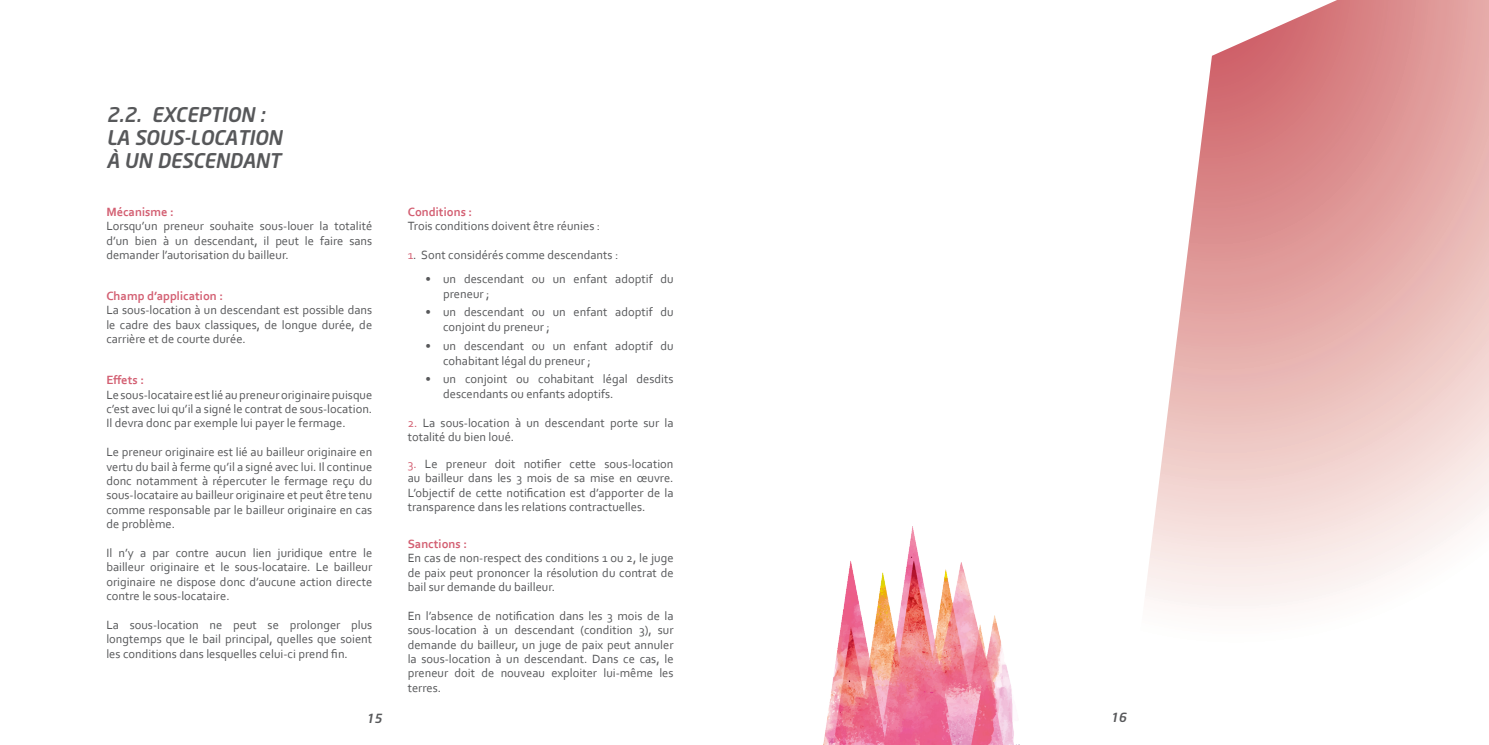
<style>
.page{position:relative;width:1489px;height:745px;background:#fff}
.page>*{position:absolute;margin:0;border:0;box-sizing:border-box;transform-origin:0 0}
.Sous-titre_1_1{font:20px "Neo Sans Medium Italic TR";letter-spacing:-.01em;color:#57585a}
.t1{font:12.5px/14.4px "Corbel";color:#57585a;text-align:justify}
.Sous-titre_1_1-2{font:700 12.5px "Corbel";color:#d35f72}
.t2{font:12.5px "Neo Sans Medium Italic TR";color:#57585a}
.s1{color:#d35f72}
</style>
<div class="page">
<img style="left:823px;top:526px;width:191px;height:218px">
<svg style="left:1145px;top:0;width:343px;height:606px"></svg>
<p class="Sous-titre_1_1" style="left:106px;top:102px;width:160px">2.2. EXCEPTION :</p>
<p class="Sous-titre_1_1" style="left:106px;top:125px;width:177px">LA SOUS-LOCATION</p>
<p class="Sous-titre_1_1" style="left:106px;top:148px;width:176px">À UN DESCENDANT</p>
<p class="Sous-titre_1_1-2" style="left:106px;top:204px;width:69px">Mécanisme :</p>
<p class="t1" style="left:106px;top:218px;width:267px">Lorsqu’un preneur souhaite sous-louer la totalité d’un bien à un descendant, il peut le faire sans demander l’autorisation du bailleur.</p>
<p class="Sous-titre_1_1-2" style="left:106px;top:288px;width:118px">Champ d’application :</p>
<p class="t1" style="left:106px;top:302px;width:267px">La sous-location à un descendant est possible dans le cadre des baux classiques, de longue durée, de carrière et de courte durée.</p>
<p class="Sous-titre_1_1-2" style="left:106px;top:372px;width:39px">Effets :</p>
<p class="t1" style="left:106px;top:387px;width:267px">Le sous-locataire est lié au preneur originaire puisque c’est avec lui qu’il a signé le contrat de sous-location.<br>Il devra donc par exemple lui payer le fermage.</p>
<p class="t1" style="left:106px;top:444px;width:267px">Le preneur originaire est lié au bailleur originaire en vertu du bail à ferme qu’il a signé avec lui. Il continue donc notamment à répercuter le fermage reçu du sous-locataire au bailleur originaire et peut être tenu comme responsable par le bailleur originaire en cas de problème.</p>
<p class="t1" style="left:106px;top:545px;width:267px">Il n’y a par contre aucun lien juridique entre le bailleur originaire et le sous-locataire. Le bailleur originaire ne dispose donc d’aucune action directe contre le sous-locataire.</p>
<p class="t1" style="left:106px;top:617px;width:267px">La sous-location ne peut se prolonger plus longtemps que le bail principal, quelles que soient les conditions dans lesquelles celui-ci prend fin.</p>
<p class="Sous-titre_1_1-2" style="left:407px;top:204px;width:66px">Conditions :</p>
<p class="t1" style="left:407px;top:218px;width:194px">Trois conditions doivent être réunies :</p>
<p class="t1" style="left:407px;top:247px;width:212px"><span class="s1">1</span>. Sont considérés comme descendants :</p>
<p class="t1" style="left:443px;top:270px;width:232px;line-height:15px;text-indent:-18px">• un descendant ou un enfant adoptif du preneur ;</p>
<p class="t1" style="left:443px;top:304px;width:232px;line-height:15px;text-indent:-18px">• un descendant ou un enfant adoptif du conjoint du preneur ;</p>
<p class="t1" style="left:443px;top:337px;width:232px;line-height:15px;text-indent:-18px">• un descendant ou un enfant adoptif du cohabitant légal du preneur ;</p>
<p class="t1" style="left:443px;top:371px;width:232px;line-height:15px;text-indent:-18px">• un conjoint ou cohabitant légal desdits descendants ou enfants adoptifs.</p>
<p class="t1" style="left:407px;top:414px;width:267px"><span class="s1">2.</span> La sous-location à un descendant porte sur la totalité du bien loué.</p>
<p class="t1" style="left:407px;top:456px;width:267px"><span class="s1">3.</span> Le preneur doit notifier cette sous-location au bailleur dans les 3 mois de sa mise en œuvre.<br>L’objectif de cette notification est d’apporter de la transparence dans les relations contractuelles.</p>
<p class="Sous-titre_1_1-2" style="left:407px;top:535px;width:61px">Sanctions :</p>
<p class="t1" style="left:407px;top:550px;width:267px">En cas de non-respect des conditions 1 ou 2, le juge de paix peut prononcer la résolution du contrat de bail sur demande du bailleur.</p>
<p class="t1" style="left:407px;top:607px;width:267px">En l’absence de notification dans les 3 mois de la sous-location à un descendant (condition 3), sur demande du bailleur, un juge de paix peut annuler la sous-location à un descendant. Dans ce cas, le preneur doit de nouveau exploiter lui-même les terres.</p>
<p class="t2" style="left:366px;top:710px;width:17px">15</p>
<p class="t2" style="left:1110px;top:709px;width:17px">16</p>
</div>
